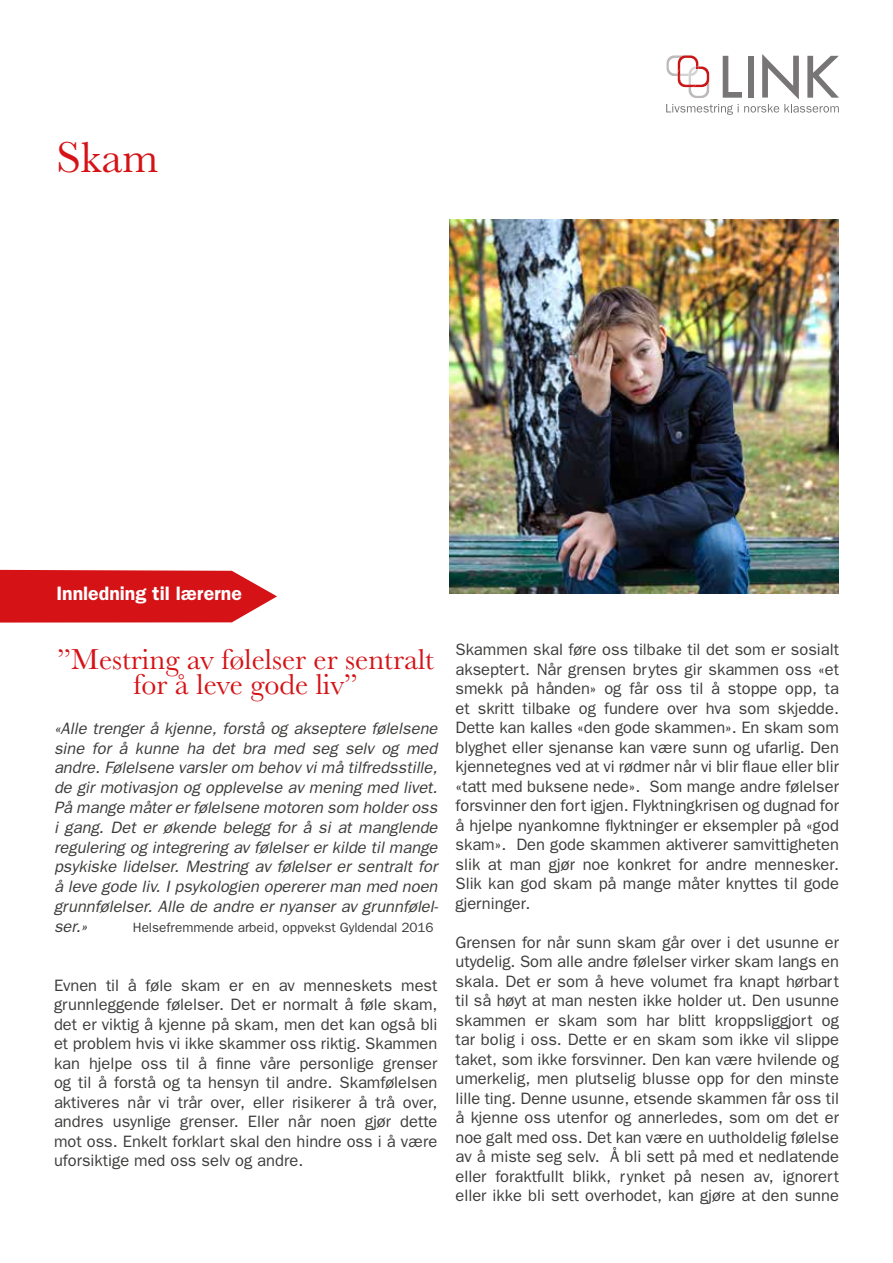
<style>
.page{position:relative;width:893px;height:1263px;background:#fff}
.page>*{position:absolute;margin:0;border:0;box-sizing:border-box;transform-origin:0 0}
.t1{font:45px "Baskerville";color:#d51317}
.t2{font:30px/25.5px "Baskerville";color:#d51317;text-align:center}
.t3{font:600 19.5px "Franklin Gothic";color:#fff}
.t4{font:16.5px/19.5px "Franklin Gothic";color:#3c3c3b;text-align:justify}
.t5{font:italic 16.5px/19.8px "Franklin Gothic";color:#3c3c3b;text-align:justify}
.t6{font:13.5px "Franklin Gothic";color:#3c3c3b}
</style>
<div class="page">
<svg style="left:666px;top:54px;width:173px;height:61px"></svg>
<svg style="left:0;top:570px;width:277px;height:52px;background:#d8272b"></svg>
<img style="left:450px;top:219px;width:389px;height:374px">
<h1 class="t1" style="left:56px;top:129px;width:104px">Skam</h1>
<p class="t3" style="left:56px;top:582px;width:187px">Innledning til lærerne</p>
<h2 class="t2" style="left:58px;top:647px;width:378px">”Mestring av følelser er sentralt for å leve gode liv”</h2>
<p class="t5" style="left:54px;top:718px;width:386px">«Alle trenger å kjenne, forstå og akseptere følelsene sine for å kunne ha det bra med seg selv og med andre. Følelsene varsler om behov vi må tilfredsstille, de gir motivasjon og opplevelse av mening med livet.<br>På mange måter er følelsene motoren som holder oss i gang. Det er økende belegg for å si at manglende regulering og integrering av følelser er kilde til mange psykiske lidelser. Mestring av følelser er sentralt for å leve gode liv. I psykologien opererer man med noen grunnfølelser. Alle de andre er nyanser av grunnfølel&shy;ser.»</p>
<p class="t6" style="left:133px;top:919px;width:302px">Helsefremmende arbeid, oppvekst Gyldendal 2016</p>
<p class="t4" style="left:54px;top:975px;width:385px">Evnen til å føle skam er en av menneskets mest grunnleggende følelser. Det er normalt å føle skam, det er viktig å kjenne på skam, men det kan også bli et problem hvis vi ikke skammer oss riktig. Skammen kan hjelpe oss til å finne våre personlige grenser og til å forstå og ta hensyn til andre. Skamfølelsen aktiveres når vi trår over, eller risikerer å trå over, andres usynlige grenser. Eller når noen gjør dette mot oss. Enkelt forklart skal den hindre oss i å være uforsiktige med oss selv og andre.</p>
<p class="t4" style="left:455px;top:639px;width:385px">Skammen skal føre oss tilbake til det som er sosialt akseptert. Når grensen brytes gir skammen oss «et smekk på hånden» og får oss til å stoppe opp, ta et skritt tilbake og fundere over hva som skjedde.<br>Dette kan kalles «den gode skammen». En skam som blyghet eller sjenanse kan være sunn og ufarlig. Den kjennetegnes ved at vi rødmer når vi blir flaue eller blir «tatt med buksene nede». Som mange andre følelser forsvinner den fort igjen. Flyktningkrisen og dugnad for å hjelpe nyankomne flyktninger er eksempler på «god skam». Den gode skammen aktiverer samvittigheten slik at man gjør noe konkret for andre mennesker.<br>Slik kan god skam på mange måter knyttes til gode gjerninger.</p>
<p class="t4" style="left:455px;top:932px;width:385px">Grensen for når sunn skam går over i det usunne er utydelig. Som alle andre følelser virker skam langs en skala. Det er som å heve volumet fra knapt hørbart til så høyt at man nesten ikke holder ut. Den usunne skammen er skam som har blitt kroppsliggjort og tar bolig i oss. Dette er en skam som ikke vil slippe taket, som ikke forsvinner. Den kan være hvilende og umerkelig, men plutselig blusse opp for den minste lille ting. Denne usunne, etsende skammen får oss til å kjenne oss utenfor og annerledes, som om det er noe galt med oss. Det kan være en uutholdelig følelse av å miste seg selv. Å bli sett på med et nedlatende eller foraktfullt blikk, rynket på nesen av, ignorert eller ikke bli sett overhodet, kan gjøre at den sunne</p>
</div>
